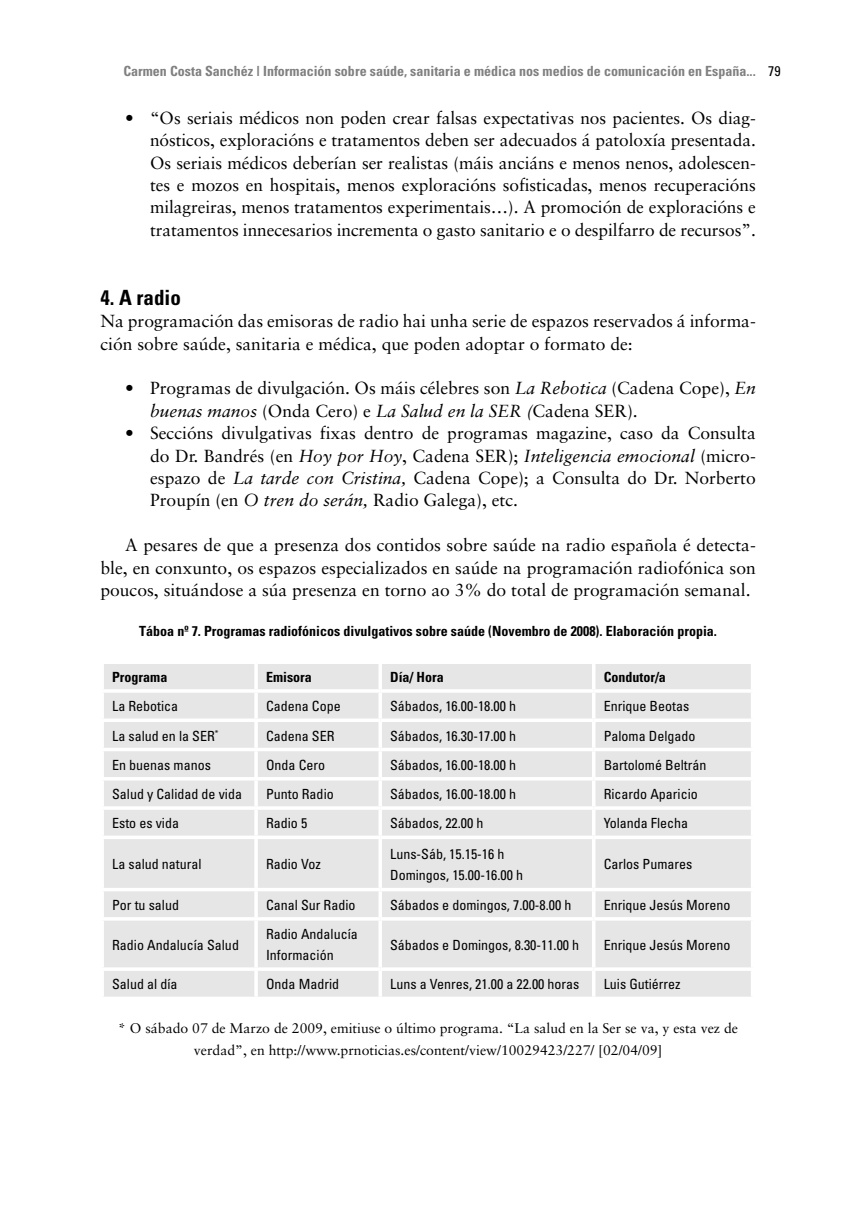
<style>
.page{position:relative;width:854px;height:1218px;background:#fff}
.page>*{position:absolute;margin:0;border:0;box-sizing:border-box;transform-origin:0 0}
.t1{font:700 condensed 21px "Univers";color:#000}
.t2{font:17.5px/22.4px "Sabon";color:#000;text-align:justify}
.t3{font:condensed 14px/21px "Univers";color:#000}
.t4{font:14px/22.4px "Sabon";color:#000;text-align:center}
.t5{font:700 condensed 14px "Univers";color:#000}
.t6{font:700 condensed 14px "Univers";color:#808080}
.s1{font-style:italic}
</style>
<div class="page">
<div style="left:104px;top:664px;width:646px;height:332px;background:#e6e6e6"></div>
<hr style="left:254px;top:664px;width:4px;height:25px;background:#fff">
<hr style="left:378px;top:664px;width:4px;height:25px;background:#fff">
<svg style="left:591px;top:664px;width:4px;height:25px"></svg>
<hr style="left:100px;top:689px;width:280px;height:4px;background:#fff">
<hr style="left:254px;top:693px;width:4px;height:25px;background:#fff">
<hr style="left:380px;top:689px;width:213px;height:4px;background:#fff">
<svg style="left:378px;top:693px;width:4px;height:25px"></svg>
<hr style="left:593px;top:689px;width:161px;height:4px;background:#fff">
<svg style="left:591px;top:693px;width:4px;height:25px"></svg>
<svg style="left:104px;top:718px;width:276px;height:4px"></svg>
<hr style="left:254px;top:722px;width:4px;height:26px;background:#fff">
<svg style="left:380px;top:718px;width:213px;height:4px"></svg>
<hr style="left:378px;top:722px;width:4px;height:26px;background:#fff">
<svg style="left:593px;top:718px;width:158px;height:4px"></svg>
<svg style="left:591px;top:722px;width:4px;height:26px"></svg>
<hr style="left:100px;top:748px;width:280px;height:3px;background:#fff">
<hr style="left:254px;top:751px;width:4px;height:26px;background:#fff">
<hr style="left:380px;top:748px;width:213px;height:3px;background:#fff">
<hr style="left:378px;top:751px;width:4px;height:26px;background:#fff">
<hr style="left:593px;top:748px;width:161px;height:3px;background:#fff">
<svg style="left:591px;top:751px;width:4px;height:26px"></svg>
<hr style="left:100px;top:777px;width:280px;height:3px;background:#fff">
<hr style="left:254px;top:780px;width:4px;height:26px;background:#fff">
<hr style="left:380px;top:777px;width:213px;height:3px;background:#fff">
<hr style="left:378px;top:780px;width:4px;height:26px;background:#fff">
<hr style="left:593px;top:777px;width:161px;height:3px;background:#fff">
<svg style="left:591px;top:780px;width:4px;height:26px"></svg>
<hr style="left:100px;top:806px;width:280px;height:4px;background:#fff">
<hr style="left:254px;top:810px;width:4px;height:25px;background:#fff">
<hr style="left:380px;top:806px;width:213px;height:4px;background:#fff">
<svg style="left:378px;top:810px;width:4px;height:25px"></svg>
<hr style="left:593px;top:806px;width:161px;height:4px;background:#fff">
<svg style="left:591px;top:810px;width:4px;height:25px"></svg>
<svg style="left:104px;top:835px;width:276px;height:4px"></svg>
<hr style="left:254px;top:839px;width:4px;height:49px;background:#fff">
<svg style="left:380px;top:835px;width:213px;height:4px"></svg>
<hr style="left:378px;top:839px;width:4px;height:49px;background:#fff">
<svg style="left:593px;top:835px;width:158px;height:4px"></svg>
<svg style="left:591px;top:839px;width:4px;height:49px"></svg>
<hr style="left:100px;top:888px;width:280px;height:3px;background:#fff">
<hr style="left:254px;top:891px;width:4px;height:26px;background:#fff">
<hr style="left:380px;top:888px;width:213px;height:3px;background:#fff">
<hr style="left:378px;top:891px;width:4px;height:26px;background:#fff">
<hr style="left:593px;top:888px;width:161px;height:3px;background:#fff">
<svg style="left:591px;top:891px;width:4px;height:26px"></svg>
<hr style="left:100px;top:917px;width:280px;height:3px;background:#fff">
<hr style="left:254px;top:920px;width:4px;height:47px;background:#fff">
<hr style="left:380px;top:917px;width:213px;height:3px;background:#fff">
<hr style="left:378px;top:920px;width:4px;height:47px;background:#fff">
<hr style="left:593px;top:917px;width:161px;height:3px;background:#fff">
<svg style="left:591px;top:920px;width:4px;height:47px"></svg>
<hr style="left:100px;top:967px;width:280px;height:4px;background:#fff">
<hr style="left:254px;top:971px;width:4px;height:25px;background:#fff">
<hr style="left:380px;top:967px;width:213px;height:4px;background:#fff">
<svg style="left:378px;top:971px;width:4px;height:25px"></svg>
<hr style="left:593px;top:967px;width:161px;height:4px;background:#fff">
<svg style="left:591px;top:971px;width:4px;height:25px"></svg>
<svg style="left:750px;top:664px;width:1px;height:25px"></svg>
<svg style="left:750px;top:693px;width:1px;height:25px"></svg>
<svg style="left:750px;top:722px;width:1px;height:26px"></svg>
<svg style="left:750px;top:751px;width:1px;height:26px"></svg>
<svg style="left:750px;top:780px;width:1px;height:26px"></svg>
<svg style="left:750px;top:810px;width:1px;height:25px"></svg>
<svg style="left:750px;top:839px;width:1px;height:49px"></svg>
<svg style="left:750px;top:891px;width:1px;height:26px"></svg>
<svg style="left:750px;top:921px;width:1px;height:46px"></svg>
<svg style="left:750px;top:971px;width:1px;height:25px"></svg>
<svg style="left:104px;top:996px;width:647px;height:1px"></svg>
<p class="t6" style="left:123px;top:65px;width:633px">Carmen Costa Sanchéz | Información sobre saúde, sanitaria e médica nos medios de comunicación en España...</p>
<p class="t2" style="left:150px;top:108px;width:607px;text-indent:-25px">• “Os seriais médicos non poden crear falsas expectativas nos pacientes. Os diag&shy;nósticos, exploracións e tratamentos deben ser adecuados á patoloxía presentada.<br>Os seriais médicos deberían ser realistas (máis anciáns e menos nenos, adolescen&shy;tes e mozos en hospitais, menos exploracións sofisticadas, menos recuperacións milagreiras, menos tratamentos experimentais…). A promoción de exploracións e tratamentos innecesarios incrementa o gasto sanitario e o despilfarro de recursos”.</p>
<p class="t3" style="left:768px;top:61px;width:14px">79</p>
<p class="t1" style="left:100px;top:290px;width:82px">4. A radio</p>
<p class="t2" style="left:100px;top:311px;width:656px">Na programación das emisoras de radio hai unha serie de espazos reservados á informa&shy;ción sobre saúde, sanitaria e médica, que poden adoptar o formato de:</p>
<p class="t2" style="left:150px;top:379px;width:607px;text-indent:-25px">• Programas de divulgación. Os máis célebres son <span class="s1">La Rebotica</span> (Cadena Cope), <span class="s1">En buenas manos</span> (Onda Cero) e <span class="s1">La Salud en la SER (</span>Cadena SER).</p>
<p class="t2" style="left:150px;top:423px;width:607px;text-indent:-25px">• Seccións divulgativas fixas dentro de programas magazine, caso da Consulta do Dr. Bandrés (en <span class="s1">Hoy por Hoy</span>, Cadena SER); <span class="s1">Inteligencia emocional</span> (micro&shy;espazo de <span class="s1">La tarde con Cristina,</span> Cadena Cope); a Consulta do Dr. Norberto Proupín (en <span class="s1">O tren do serán,</span> Radio Galega), etc.</p>
<p class="t2" style="left:100px;top:535px;width:656px;text-indent:25px">A pesares de que a presenza dos contidos sobre saúde na radio española é detecta&shy;ble, en conxunto, os espazos especializados en saúde na programación radiofónica son poucos, situándose a súa presenza en torno ao 3% do total de programación semanal.</p>
<p class="t5" style="left:139px;top:626px;width:579px">Táboa nº 7. Programas radiofónicos divulgativos sobre saúde (Novembro de 2008). Elaboración propia.</p>
<p class="t5" style="left:112px;top:672px;width:57px">Programa</p>
<p class="t5" style="left:266px;top:672px;width:47px">Emisora</p>
<p class="t5" style="left:390px;top:672px;width:55px">Día/ Hora</p>
<p class="t5" style="left:603px;top:672px;width:64px">Condutor/a</p>
<p class="t3" style="left:112px;top:697px;width:68px">La Rebotica</p>
<p class="t3" style="left:266px;top:697px;width:76px">Cadena Cope</p>
<p class="t3" style="left:390px;top:697px;width:127px">Sábados, 16.00-18.00 h</p>
<p class="t3" style="left:603px;top:697px;width:87px">Enrique Beotas</p>
<p class="t3" style="left:112px;top:726px;width:108px">La salud en la SER<sup>*</sup></p>
<p class="t3" style="left:266px;top:726px;width:70px">Cadena SER</p>
<p class="t3" style="left:390px;top:726px;width:127px">Sábados, 16.30-17.00 h</p>
<p class="t3" style="left:603px;top:726px;width:93px">Paloma Delgado</p>
<p class="t3" style="left:112px;top:755px;width:100px">En buenas manos</p>
<p class="t3" style="left:266px;top:755px;width:61px">Onda Cero</p>
<p class="t3" style="left:390px;top:755px;width:127px">Sábados, 16.00-18.00 h</p>
<p class="t3" style="left:603px;top:755px;width:104px">Bartolomé Beltrán</p>
<p class="t3" style="left:112px;top:785px;width:131px">Salud y Calidad de vida</p>
<p class="t3" style="left:266px;top:785px;width:69px">Punto Radio</p>
<p class="t3" style="left:390px;top:785px;width:127px">Sábados, 16.00-18.00 h</p>
<p class="t3" style="left:603px;top:785px;width:96px">Ricardo Aparicio</p>
<p class="t3" style="left:112px;top:814px;width:68px">Esto es vida</p>
<p class="t3" style="left:266px;top:814px;width:43px">Radio 5</p>
<p class="t3" style="left:390px;top:814px;width:95px">Sábados, 22.00 h</p>
<p class="t3" style="left:603px;top:814px;width:86px">Yolanda Flecha</p>
<p class="t3" style="left:112px;top:855px;width:91px">La salud natural</p>
<p class="t3" style="left:266px;top:855px;width:56px">Radio Voz</p>
<p class="t3" style="left:390px;top:844px;width:134px">Luns-Sáb, 15.15-16 h<br>Domingos, 15.00-16.00 h</p>
<p class="t3" style="left:603px;top:855px;width:90px">Carlos Pumares</p>
<p class="t3" style="left:112px;top:895px;width:68px">Por tu salud</p>
<p class="t3" style="left:266px;top:895px;width:91px">Canal Sur Radio</p>
<p class="t3" style="left:390px;top:895px;width:183px">Sábados e domingos, 7.00-8.00 h</p>
<p class="t3" style="left:603px;top:895px;width:128px">Enrique Jesús Moreno</p>
<p class="t3" style="left:112px;top:935px;width:128px">Radio Andalucía Salud</p>
<p class="t3" style="left:266px;top:925px;width:93px">Radio Andalucía<br>Información</p>
<p class="t3" style="left:390px;top:935px;width:190px">Sábados e Domingos, 8.30-11.00 h</p>
<p class="t3" style="left:603px;top:935px;width:128px">Enrique Jesús Moreno</p>
<p class="t3" style="left:112px;top:975px;width:67px">Salud al día</p>
<p class="t3" style="left:266px;top:975px;width:75px">Onda Madrid</p>
<p class="t3" style="left:390px;top:975px;width:191px">Luns a Venres, 21.00 a 22.00 horas</p>
<p class="t3" style="left:603px;top:975px;width:78px">Luis Gutiérrez</p>
<p class="t4" style="left:118px;top:1018px;width:621px">* O sábado 07 de Marzo de 2009, emitiuse o último programa. “La salud en la Ser se va, y esta vez de verdad”, en http://www.prnoticias.es/content/view/10029423/227/ [02/04/09]</p>
</div>
